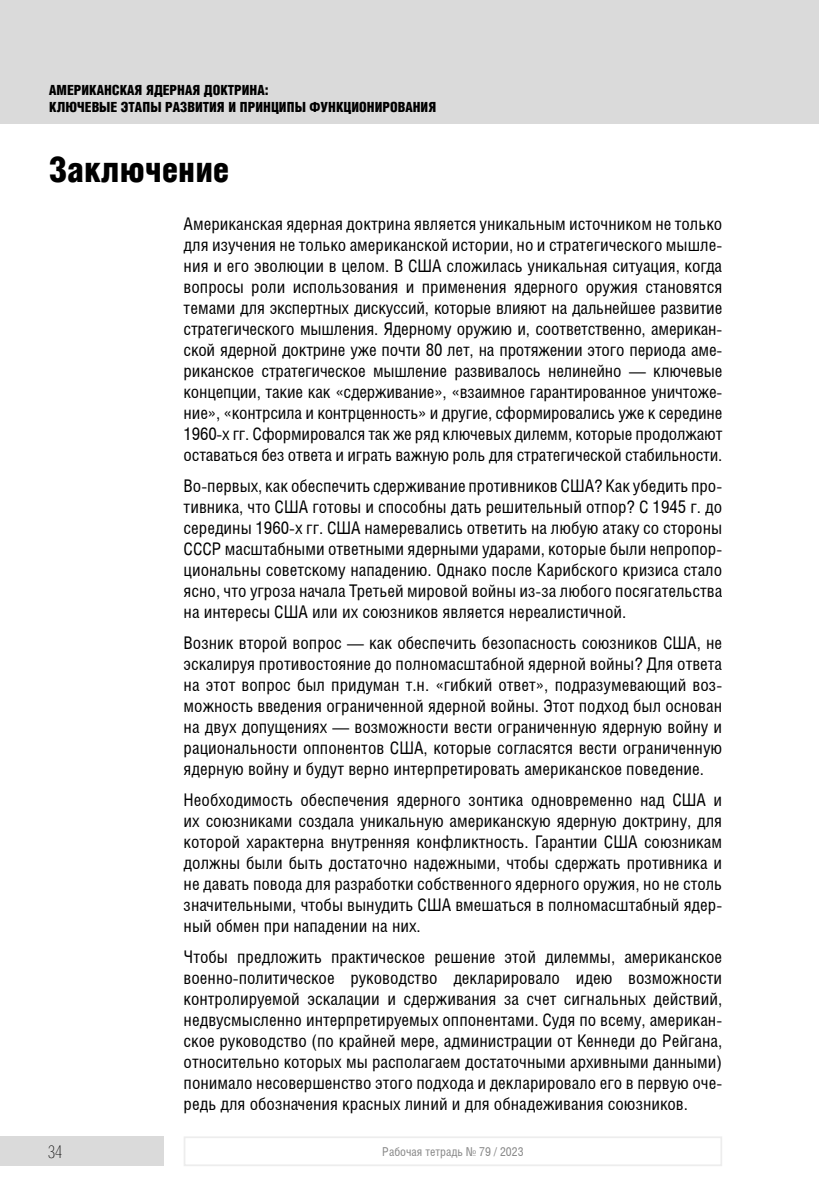
<style>
.page{position:relative;width:819px;height:1191px;background:#fff}
.page>*{position:absolute;margin:0;border:0;box-sizing:border-box;transform-origin:0 0}
.t1{font:900 35px "Helios Cond";color:#000}
.t2{font:17.5px/21px "Helios Cond";color:#000;text-align:justify}
.t3{font:17.5px "Helios Cond Thin C";color:#000}
.t4{font:900 14px/17.5px "Helios Cond";color:#000}
.t5{font:12.25px "Helios Cond";color:#878787}
</style>
<div class="page">
<div style="left:0;top:0;width:819px;height:124px;background:#dadada"></div>
<div style="left:0;top:1136px;width:164px;height:30px;background:#dadada"></div>
<div style="left:184px;top:1136px;width:538px;height:30px;border:2px solid #ededed"></div>
<p class="t4" style="left:49px;top:81px;width:388px">АМЕРИКАНСКАЯ ЯДЕРНАЯ ДОКТРИНА:<br>КЛЮЧЕВЫЕ ЭТАПЫ РАЗВИТИЯ И ПРИНЦИПЫ ФУНКЦИОНИРОВАНИЯ</p>
<h1 class="t1" style="left:49px;top:151px;width:182px">Заключение</h1>
<p class="t2" style="left:184px;top:212px;width:540px">Американская ядерная доктрина является уникальным источником не только для изучения не только американской истории, но и стратегического мышле&shy;ния и его эволюции в целом. В США сложилась уникальная ситуация, когда вопросы роли использования и применения ядерного оружия становятся темами для экспертных дискуссий, которые влияют на дальнейшее развитие стратегического мышления. Ядерному оружию и, соответственно, американ&shy;ской ядерной доктрине уже почти 80 лет, на протяжении этого периода аме&shy;риканское стратегическое мышление развивалось нелинейно — ключевые концепции, такие как «сдерживание», «взаимное гарантированное уничтоже&shy;ние», «контрсила и контрценность» и другие, сформировались уже к середине 1960-х гг. Сформировался так же ряд ключевых дилемм, которые продолжают оставаться без ответа и играть важную роль для стратегической стабильности.</p>
<p class="t2" style="left:184px;top:474px;width:540px">Во-первых, как обеспечить сдерживание противников США? Как убедить про&shy;тивника, что США готовы и способны дать решительный отпор? С 1945 г. до середины 1960-х гг. США намеревались ответить на любую атаку со стороны СССР масштабными ответными ядерными ударами, которые были непропор&shy;циональны советскому нападению. Однако после Карибского кризиса стало ясно, что угроза начала Третьей мировой войны из-за любого посягательства на интересы США или их союзников является нереалистичной.</p>
<p class="t2" style="left:184px;top:631px;width:540px">Возник второй вопрос — как обеспечить безопасность союзников США, не эскалируя противостояние до полномасштабной ядерной войны? Для ответа на этот вопрос был придуман т.н. «гибкий ответ», подразумевающий воз&shy;можность введения ограниченной ядерной войны. Этот подход был основан на двух допущениях — возможности вести ограниченную ядерную войну и рациональности оппонентов США, которые согласятся вести ограниченную ядерную войну и будут верно интерпретировать американское поведение.</p>
<p class="t2" style="left:184px;top:788px;width:540px">Необходимость обеспечения ядерного зонтика одновременно над США и их союзниками создала уникальную американскую ядерную доктрину, для которой характерна внутренняя конфликтность. Гарантии США союзникам должны были быть достаточно надежными, чтобы сдержать противника и не давать повода для разработки собственного ядерного оружия, но не столь значительными, чтобы вынудить США вмешаться в полномасштабный ядер&shy;ный обмен при нападении на них.</p>
<p class="t2" style="left:184px;top:945px;width:540px">Чтобы предложить практическое решение этой дилеммы, американское военно-политическое руководство декларировало идею возможности контролируемой эскалации и сдерживания за счет сигнальных действий, недвусмысленно интерпретируемых оппонентами. Судя по всему, американ&shy;ское руководство (по крайней мере, администрации от Кеннеди до Рейгана, относительно которых мы располагаем достаточными архивными данными) понимало несовершенство этого подхода и декларировало его в первую оче&shy;редь для обозначения красных линий и для обнадеживания союзников.</p>
<p class="t3" style="left:48px;top:1142px;width:16px">34</p>
<p class="t5" style="left:382px;top:1144px;width:143px">Рабочая тетрадь № 79 / 2023</p>
</div>
